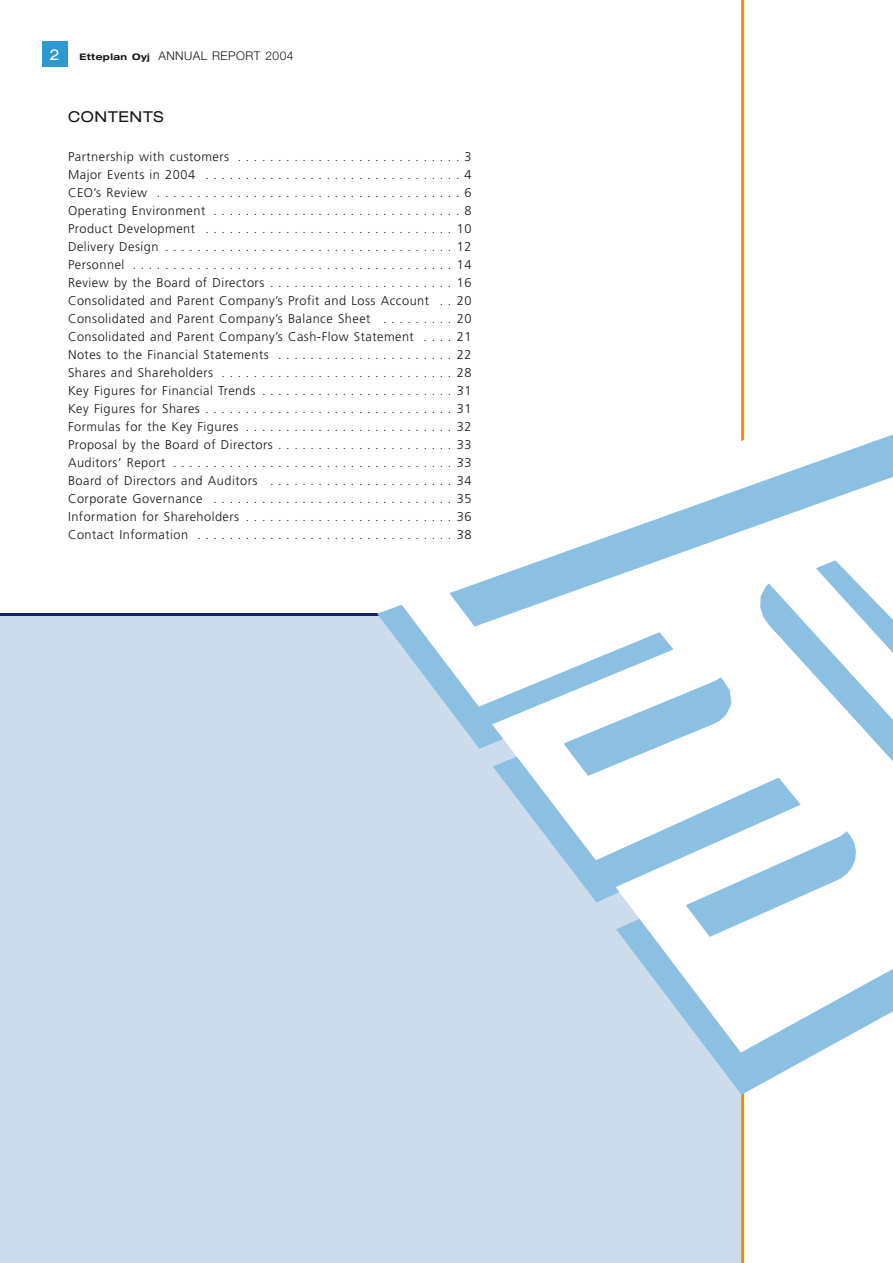
<style>
.page{position:relative;width:893px;height:1263px;background:#fff}
.page>*{position:absolute;margin:0;border:0;box-sizing:border-box;transform-origin:0 0}
.t1{font:expanded 15px "Helvetica Neue";letter-spacing:.045em;color:#151518}
.t2{font:expanded 15px "Helvetica Neue";color:#fff}
.t3{font:300 12.75px/18px "Frutiger";letter-spacing:.04em;color:#151518;text-align:justify}
.t4{font:300 12px "Helvetica Neue";letter-spacing:.035em;color:#151518}
.s1{font-weight:700;font-stretch:expanded;font-size:9px}
</style>
<div class="page">
<div style="left:42px;top:41px;width:26px;height:26px;background:#2e98d0"></div>
<div style="left:0;top:615px;width:743px;height:648px;background:#ccdced"></div>
<hr style="left:741px;top:0;width:3px;height:1263px;background:#f38d00">
<hr style="left:0;top:613px;width:418px;height:3px;background:#0e2274">
<svg style="left:377px;top:320px;width:516px;height:762px"></svg>
<p class="t2" style="left:50px;top:45px;width:12px">2</p>
<p class="t4" style="left:79px;top:49px;width:216px"><span class="s1">Etteplan Oyj</span> ANNUAL REPORT 2004</p>
<p class="t1" style="left:68px;top:107px;width:97px">CONTENTS</p>
<p class="t3" style="left:68px;top:147px;width:405px">Partnership with customers . . . . . . . . . . . . . . . . . . . . . . . . . . . . 3<br>Major Events in 2004 . . . . . . . . . . . . . . . . . . . . . . . . . . . . . . . . 4<br>CEO’s Review . . . . . . . . . . . . . . . . . . . . . . . . . . . . . . . . . . . . . . 6<br>Operating Environment . . . . . . . . . . . . . . . . . . . . . . . . . . . . . . . 8<br>Product Development . . . . . . . . . . . . . . . . . . . . . . . . . . . . . . . 10<br>Delivery Design . . . . . . . . . . . . . . . . . . . . . . . . . . . . . . . . . . . . 12<br>Personnel . . . . . . . . . . . . . . . . . . . . . . . . . . . . . . . . . . . . . . . . 14<br>Review by the Board of Directors . . . . . . . . . . . . . . . . . . . . . . . 16<br>Consolidated and Parent Company’s Profit and Loss Account . . 20<br>Consolidated and Parent Company’s Balance Sheet . . . . . . . . . 20<br>Consolidated and Parent Company’s Cash-Flow Statement . . . . 21<br>Notes to the Financial Statements . . . . . . . . . . . . . . . . . . . . . . 22<br>Shares and Shareholders . . . . . . . . . . . . . . . . . . . . . . . . . . . . . 28<br>Key Figures for Financial Trends . . . . . . . . . . . . . . . . . . . . . . . . 31<br>Key Figures for Shares . . . . . . . . . . . . . . . . . . . . . . . . . . . . . . . 31<br>Formulas for the Key Figures . . . . . . . . . . . . . . . . . . . . . . . . . . 32<br>Proposal by the Board of Directors . . . . . . . . . . . . . . . . . . . . . . 33<br>Auditors’ Report . . . . . . . . . . . . . . . . . . . . . . . . . . . . . . . . . . . 33<br>Board of Directors and Auditors . . . . . . . . . . . . . . . . . . . . . . . 34<br>Corporate Governance . . . . . . . . . . . . . . . . . . . . . . . . . . . . . . 35<br>Information for Shareholders . . . . . . . . . . . . . . . . . . . . . . . . . . 36<br>Contact Information . . . . . . . . . . . . . . . . . . . . . . . . . . . . . . . . 38</p>
</div>
